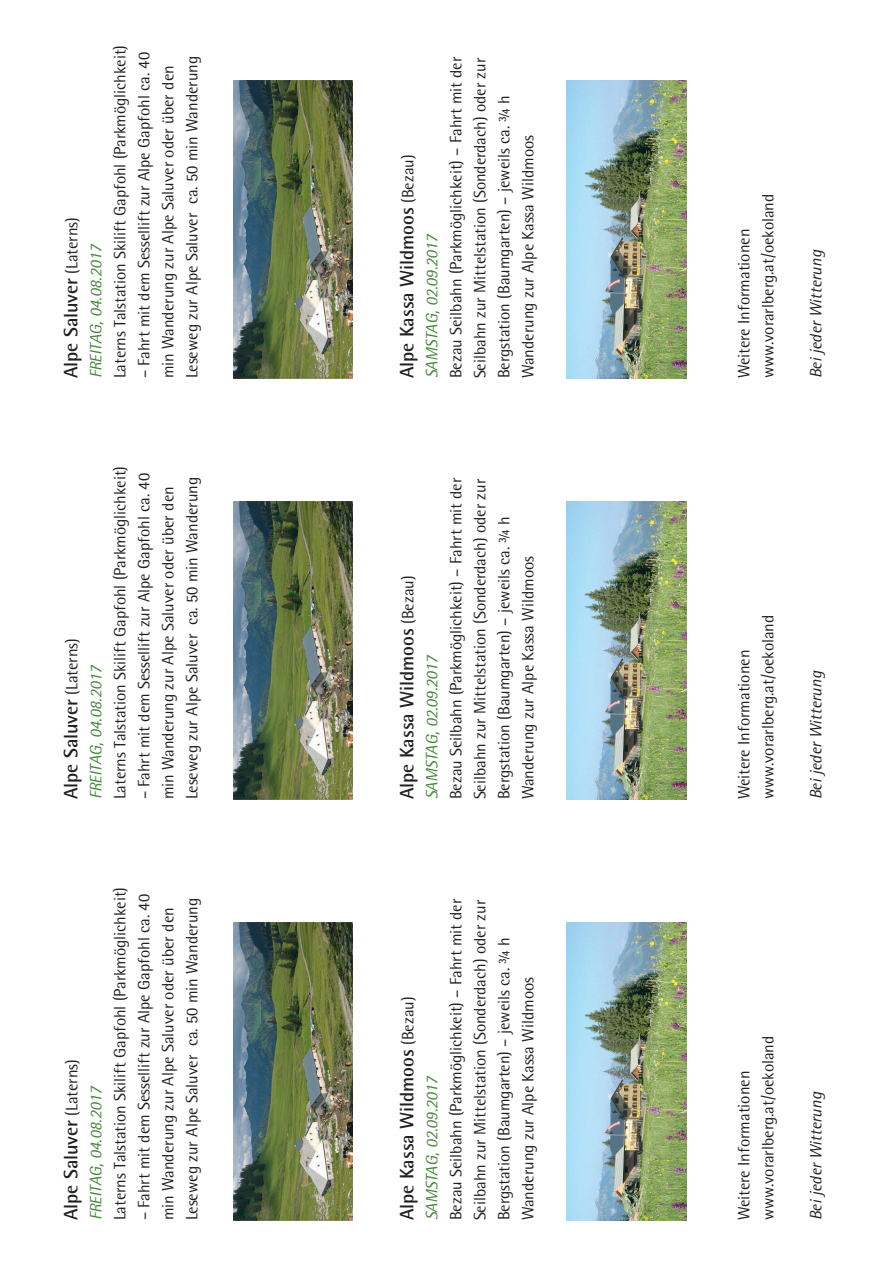
<style>
.page{position:relative;width:893px;height:1263px;background:#fff}
.page>*{position:absolute;margin:0;border:0;box-sizing:border-box;transform-origin:0 0}
.t1{font:700 19.5px "Rotis Semi Sans Pro";color:#231f20}
.t2{font:16.5px/24px "Rotis Semi Sans Pro";color:#231f20}
.t3{font:italic 16.5px "Rotis Semi Sans Pro";color:#48883e}
.t4{font:italic 16.5px "Rotis Semi Sans Pro";letter-spacing:-.005em;color:#231f20}
.s1{font-weight:400;font-size:16.5px}
</style>
<div class="page">
<img style="left:233px;top:923px;width:120px;height:297px">
<img style="left:233px;top:502px;width:120px;height:297px">
<img style="left:233px;top:81px;width:120px;height:297px">
<img style="left:567px;top:923px;width:119px;height:297px">
<img style="left:567px;top:502px;width:119px;height:297px">
<img style="left:567px;top:81px;width:119px;height:297px">
<p class="t1" style="left:59px;top:378px;width:163px;rotate:-90deg">Alpe Saluver <span class="s1">(Laterns)</span></p>
<p class="t3" style="left:86px;top:378px;width:136px;rotate:-90deg">FREITAG, 04.08.2017</p>
<p class="t2" style="left:108px;top:378px;width:335px;rotate:-90deg">Laterns Talstation Skilift Gapfohl (Parkmöglichkeit)</p>
<p class="t2" style="left:132px;top:378px;width:328px;rotate:-90deg">– Fahrt mit dem Sessellift zur Alpe Gapfohl ca. 40 min Wanderung zur Alpe Saluver oder über den<br>Leseweg zur Alpe Saluver ca. 50 min Wanderung</p>
<p class="t1" style="left:59px;top:799px;width:163px;rotate:-90deg">Alpe Saluver <span class="s1">(Laterns)</span></p>
<p class="t3" style="left:86px;top:799px;width:136px;rotate:-90deg">FREITAG, 04.08.2017</p>
<p class="t2" style="left:108px;top:799px;width:335px;rotate:-90deg">Laterns Talstation Skilift Gapfohl (Parkmöglichkeit)</p>
<p class="t2" style="left:132px;top:799px;width:328px;rotate:-90deg">– Fahrt mit dem Sessellift zur Alpe Gapfohl ca. 40 min Wanderung zur Alpe Saluver oder über den<br>Leseweg zur Alpe Saluver ca. 50 min Wanderung</p>
<p class="t1" style="left:59px;top:1220px;width:163px;rotate:-90deg">Alpe Saluver <span class="s1">(Laterns)</span></p>
<p class="t3" style="left:86px;top:1220px;width:136px;rotate:-90deg">FREITAG, 04.08.2017</p>
<p class="t2" style="left:108px;top:1220px;width:335px;rotate:-90deg">Laterns Talstation Skilift Gapfohl (Parkmöglichkeit)</p>
<p class="t2" style="left:132px;top:1220px;width:328px;rotate:-90deg">– Fahrt mit dem Sessellift zur Alpe Gapfohl ca. 40 min Wanderung zur Alpe Saluver oder über den<br>Leseweg zur Alpe Saluver ca. 50 min Wanderung</p>
<p class="t1" style="left:395px;top:378px;width:225px;rotate:-90deg">Alpe Kassa Wildmoos <span class="s1">(Bezau)</span></p>
<p class="t3" style="left:422px;top:378px;width:146px;rotate:-90deg">SAMSTAG, 02.09.2017</p>
<p class="t2" style="left:444px;top:378px;width:323px;rotate:-90deg">Bezau Seilbahn (Parkmöglichkeit) – Fahrt mit der Seilbahn zur Mittelstation (Sonderdach) oder zur Bergstation (Baumgarten) – jeweils ca. ¾ h Wanderung zur Alpe Kassa Wildmoos</p>
<p class="t1" style="left:395px;top:799px;width:225px;rotate:-90deg">Alpe Kassa Wildmoos <span class="s1">(Bezau)</span></p>
<p class="t3" style="left:422px;top:799px;width:146px;rotate:-90deg">SAMSTAG, 02.09.2017</p>
<p class="t2" style="left:444px;top:799px;width:323px;rotate:-90deg">Bezau Seilbahn (Parkmöglichkeit) – Fahrt mit der Seilbahn zur Mittelstation (Sonderdach) oder zur Bergstation (Baumgarten) – jeweils ca. ¾ h Wanderung zur Alpe Kassa Wildmoos</p>
<p class="t1" style="left:395px;top:1220px;width:225px;rotate:-90deg">Alpe Kassa Wildmoos <span class="s1">(Bezau)</span></p>
<p class="t3" style="left:422px;top:1220px;width:146px;rotate:-90deg">SAMSTAG, 02.09.2017</p>
<p class="t2" style="left:444px;top:1220px;width:323px;rotate:-90deg">Bezau Seilbahn (Parkmöglichkeit) – Fahrt mit der Seilbahn zur Mittelstation (Sonderdach) oder zur Bergstation (Baumgarten) – jeweils ca. ¾ h Wanderung zur Alpe Kassa Wildmoos</p>
<p class="t2" style="left:732px;top:378px;width:186px;rotate:-90deg">Weitere Informationen www.vorarlberg.at/oekoland</p>
<p class="t4" style="left:806px;top:378px;width:130px;rotate:-90deg">Bei jeder Witterung</p>
<p class="t2" style="left:732px;top:799px;width:186px;rotate:-90deg">Weitere Informationen www.vorarlberg.at/oekoland</p>
<p class="t4" style="left:806px;top:799px;width:130px;rotate:-90deg">Bei jeder Witterung</p>
<p class="t2" style="left:732px;top:1220px;width:186px;rotate:-90deg">Weitere Informationen www.vorarlberg.at/oekoland</p>
<p class="t4" style="left:806px;top:1220px;width:130px;rotate:-90deg">Bei jeder Witterung</p>
</div>
